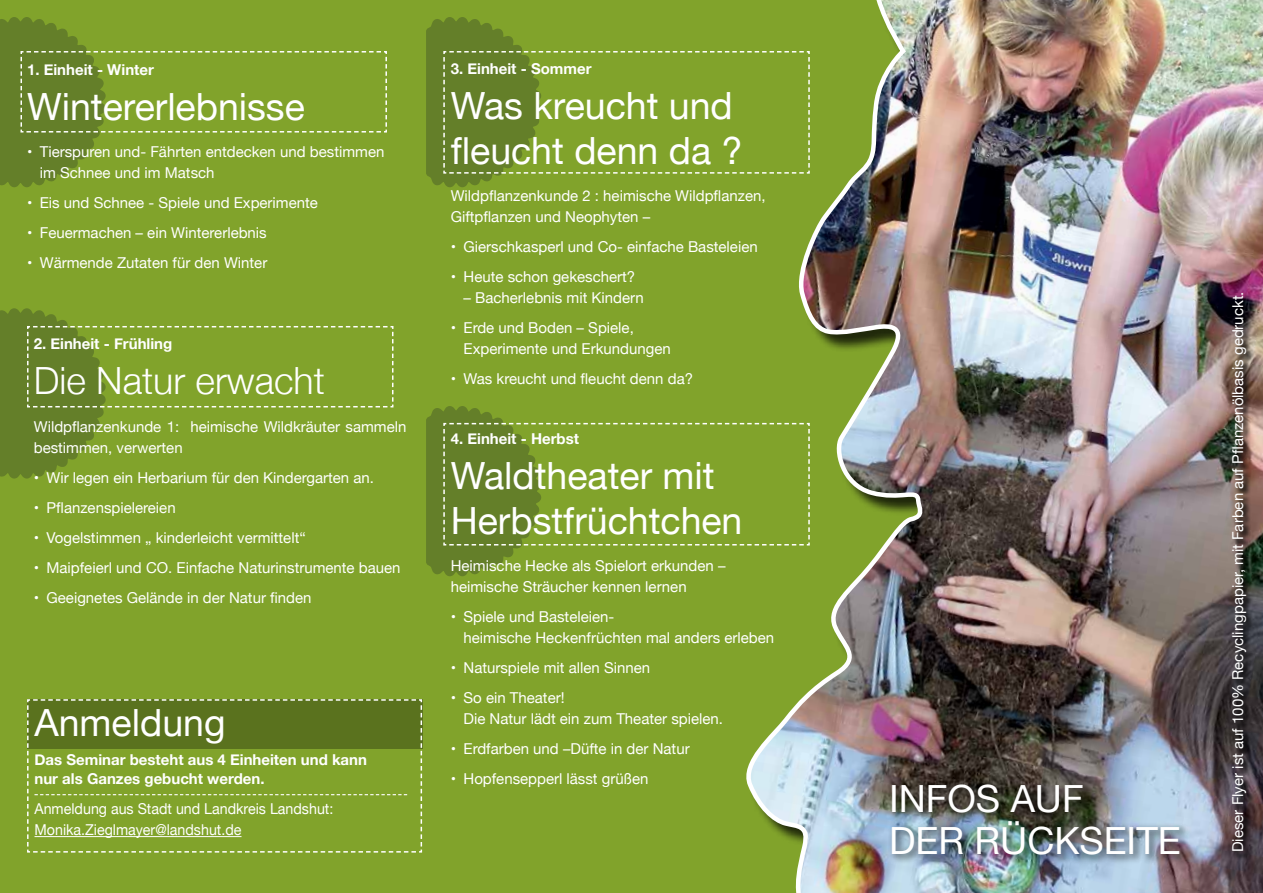
<style>
.page{position:relative;width:1263px;height:893px;background:#81a32b}
.page>*{position:absolute;margin:0;border:0;box-sizing:border-box;transform-origin:0 0}
.t1{font:37.5px/45px "Helvetica Neue";color:#fff}
.t2{font:300 37.5px "Helvetica Neue";color:#fff}
.t3{font:15px/21px "Helvetica Neue";color:#fff}
.t4{font:700 15px/19.5px "Helvetica Neue";color:#fff}
.t5{font:15px/21px "Helvetica Neue";color:#fff;scale:.95 1}
</style>
<div class="page">
<svg style="left:426px;top:17px;width:41px;height:170px"></svg>
<svg style="left:428px;top:19px;width:94px;height:166px"></svg>
<svg style="left:443px;top:50px;width:298px;height:124px"></svg>
<img style="left:741px;top:0;width:522px;height:893px">
<div style="left:887px;top:780px;width:303px;height:86px;background:#000;opacity:.4"></div>
<div style="left:1232px;top:293px;width:23px;height:567px;background:#000;opacity:.75"></div>
<svg style="left:426px;top:406px;width:49px;height:170px"></svg>
<svg style="left:428px;top:408px;width:382px;height:166px"></svg>
<svg style="left:443px;top:422px;width:367px;height:124px"></svg>
<svg style="left:0;top:17px;width:394px;height:459px"></svg>
<svg style="left:27px;top:699px;width:395px;height:154px"></svg>
<p class="t4" style="left:27px;top:60px;width:128px">1. Einheit - Winter</p>
<h1 class="t1" style="left:27px;top:86px;width:279px">Wintererlebnisse</h1>
<p class="t3" style="left:40px;top:142px;width:346px;text-indent:-13px">• Tierspuren und- Fährten entdecken und bestimmen im Schnee und im Matsch</p>
<p class="t3" style="left:27px;top:193px;width:292px">• Eis und Schnee - Spiele und Experimente</p>
<p class="t3" style="left:27px;top:223px;width:241px">• Feuermachen – ein Wintererlebnis</p>
<p class="t3" style="left:27px;top:253px;width:242px">• Wärmende Zutaten für den Winter</p>
<p class="t4" style="left:34px;top:334px;width:140px">2. Einheit - Frühling</p>
<h1 class="t2" style="left:34px;top:350px;width:293px">Die Natur erwacht</h1>
<p class="t3" style="left:34px;top:416px;width:374px">Wildpflanzenkunde 1: heimische Wildkräuter sammeln bestimmen, verwerten</p>
<p class="t3" style="left:34px;top:467px;width:342px">• Wir legen ein Herbarium für den Kindergarten an.</p>
<p class="t3" style="left:34px;top:497px;width:143px">• Pflanzenspielereien</p>
<p class="t3" style="left:34px;top:527px;width:273px">• Vogelstimmen „ kinderleicht vermittelt“</p>
<p class="t3" style="left:34px;top:557px;width:368px">• Maipfeierl und CO. Einfache Naturinstrumente bauen</p>
<p class="t3" style="left:34px;top:587px;width:279px">• Geeignetes Gelände in der Natur finden</p>
<h1 class="t1" style="left:34px;top:702px;width:193px">Anmeldung</h1>
<p class="t4" style="left:34px;top:750px;width:334px">Das Seminar besteht aus 4 Einheiten und kann nur als Ganzes gebucht werden.</p>
<p class="t5" style="left:34px;top:799px;width:316px">Anmeldung aus Stadt und Landkreis Landshut:<br>Monika.Zieglmayer@landshut.de</p>
<p class="t4" style="left:451px;top:59px;width:142px">3. Einheit - Sommer</p>
<h1 class="t1" style="left:451px;top:85px;width:293px">Was kreucht und fleucht denn da ?</h1>
<p class="t3" style="left:451px;top:186px;width:316px">Wildpflanzenkunde 2 : heimische Wildpflanzen,<br>Giftpflanzen und Neophyten –</p>
<p class="t3" style="left:451px;top:237px;width:308px">• Gierschkasperl und Co- einfache Basteleien</p>
<p class="t3" style="left:451px;top:267px;width:186px">• Heute schon gekeschert?</p>
<p class="t3" style="left:463px;top:288px;width:182px">– Bacherlebnis mit Kindern</p>
<p class="t3" style="left:463px;top:318px;width:209px;text-indent:-13px">• Erde und Boden – Spiele,<br>Experimente und Erkundungen</p>
<p class="t3" style="left:451px;top:369px;width:244px">• Was kreucht und fleucht denn da?</p>
<p class="t4" style="left:451px;top:429px;width:130px">4. Einheit - Herbst</p>
<h1 class="t1" style="left:451px;top:455px;width:293px">Waldtheater mit<br>Herbstfrüchtchen</h1>
<p class="t3" style="left:451px;top:556px;width:276px">Heimische Hecke als Spielort erkunden – heimische Sträucher kennen lernen</p>
<p class="t3" style="left:463px;top:607px;width:312px;text-indent:-13px">• Spiele und Basteleien-<br>heimische Heckenfrüchten mal anders erleben</p>
<p class="t3" style="left:451px;top:658px;width:201px">• Naturspiele mit allen Sinnen</p>
<p class="t3" style="left:463px;top:688px;width:261px;text-indent:-13px">• So ein Theater!<br>Die Natur lädt ein zum Theater spielen.</p>
<p class="t3" style="left:451px;top:739px;width:240px">• Erdfarben und –Düfte in der Natur</p>
<p class="t3" style="left:451px;top:769px;width:199px">• Hopfensepperl lässt grüßen</p>
<h1 class="t1" style="left:889px;top:780px;width:293px;line-height:42px">INFOS AUF<br>DER RÜCKSEITE</h1>
<p class="t3" style="left:1228px;top:852px;width:562px;rotate:-90deg">Dieser Flyer ist auf 100% Recyclingpapier, mit Farben auf Pflanzenölbasis gedruckt.</p>
</div>
